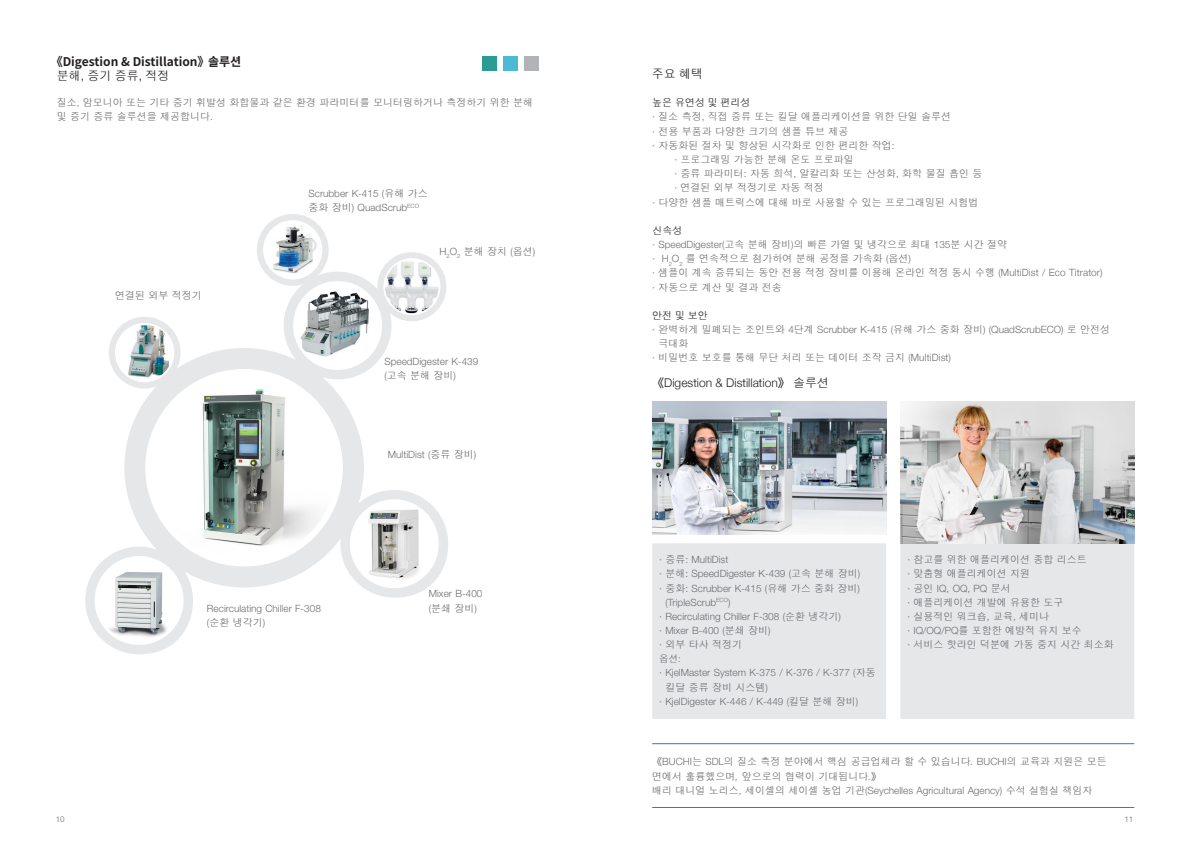
<style>
.page{position:relative;width:1191px;height:842px;background:#fff}
.page>*{position:absolute;margin:0;border:0;box-sizing:border-box;transform-origin:0 0}
.t1{font:300 12px "Buchi";color:#231f20}
.t2{font:700 12px "Source Han Sans KR";color:#231f20}
.t3{font:300 10px/14.2px "Buchi";color:#6c6d70}
.t4{font:300 10px/14.1px "Helvetica Neue LT Std";color:#6c6d70}
.t5{font:300 10px "Buchi";color:#231f20}
.t6{font:300 9.5px "Buchi";color:#6c6d70}
.t7{font:300 8px "Helvetica Neue LT Std";color:#6c6d70}
.s1{font-family:"Helvetica Neue LT Std";font-stretch:expanded}
.s2{font-family:"Helvetica Neue LT Std"}
.s3{font-family:"Buchi"}
.s4{color:#231f20}
.s5{font-family:"Helvetica Neue LT Std";font-style:italic}
</style>
<div class="page">
<div style="left:652px;top:543px;width:482px;height:176px;background:#e6e7e9"></div>
<img style="left:652px;top:401px;width:234px;height:133px">
<img style="left:900px;top:401px;width:234px;height:142px">
<hr style="left:652px;top:743px;width:482px;height:1px;background:#4f719a">
<hr style="left:652px;top:807px;width:482px;height:1px;background:#4f719a">
<div style="left:503px;top:57px;width:14px;height:14px;background:#4cbad3"></div>
<div style="left:482px;top:57px;width:14px;height:14px;background:#289c95"></div>
<div style="left:524px;top:57px;width:15px;height:14px;background:#b2b3b7"></div>
<div style="left:124px;top:348px;width:240px;height:239px;background:#e6e7e9;border-radius:50%"></div>
<div style="left:145px;top:369px;width:198px;height:197px;background:#fff;border-radius:50%"></div>
<img style="left:151px;top:375px;width:186px;height:185px;border-radius:93px">
<div style="left:109px;top:317px;width:72px;height:72px;background:#e6e7e9;border-radius:50%"></div>
<div style="left:115px;top:323px;width:59px;height:59px;background:#fff;border-radius:50%"></div>
<img style="left:127px;top:325px;width:45px;height:55px">
<div style="left:257px;top:214px;width:72px;height:72px;background:#e6e7e9;border-radius:50%"></div>
<div style="left:263px;top:220px;width:59px;height:59px;background:#fff;border-radius:50%"></div>
<img style="left:273px;top:224px;width:46px;height:49px">
<div style="left:85px;top:547px;width:108px;height:107px;background:#e6e7e9;border-radius:50%"></div>
<div style="left:95px;top:556px;width:89px;height:89px;background:#fff;border-radius:50%"></div>
<img style="left:102px;top:569px;width:72px;height:71px">
<div style="left:340px;top:490px;width:108px;height:108px;background:#e6e7e9;border-radius:50%"></div>
<div style="left:350px;top:499px;width:89px;height:89px;background:#fff;border-radius:50%"></div>
<img style="left:363px;top:504px;width:60px;height:79px">
<div style="left:284px;top:272px;width:107px;height:107px;background:#e6e7e9;border-radius:50%"></div>
<div style="left:293px;top:281px;width:89px;height:89px;background:#fff;border-radius:50%"></div>
<img style="left:296px;top:284px;width:83px;height:83px;border-radius:42px">
<div style="left:377px;top:252px;width:69px;height:69px;background:#e6e7e9;border-radius:50%"></div>
<div style="left:383px;top:258px;width:57px;height:57px;background:#fff;border-radius:50%"></div>
<img style="left:385px;top:260px;width:54px;height:53px;border-radius:27px">
<p class="t2" style="left:51px;top:55px;width:192px">《Digestion &amp; Distillation》솔루션</p>
<p class="t1" style="left:57px;top:69px;width:114px">분해<span class="s1">,</span> 증기 증류<span class="s1">,</span> 적정</p>
<p class="t3" style="left:57px;top:96px;width:478px">질소<span class="s2">,</span> 암모니아 또는 기타 증기 휘발성 화합물과 같은 환경 파라미터를 모니터링하거나 측정하기 위한 분해 및 증기 증류 솔루션을 제공합니다.</p>
<p class="t3" style="left:115px;top:288px;width:88px">연결된 외부 적정기</p>
<p class="t4" style="left:308px;top:186px;width:121px">Scrubber K-415 (<span class="s3">유해 가스 중화 장비</span>) QuadScrub<sup>ECO</sup></p>
<p class="t3" style="left:439px;top:245px;width:97px"><span class="s2">H</span><sub>2</sub><span class="s2">O</span><sub>2</sub> 분해 장치 (옵션)</p>
<p class="t4" style="left:384px;top:354px;width:95px">SpeedDigester K-439</p>
<p class="t3" style="left:384px;top:368px;width:73px"><span class="s2">(</span>고속 분해 장비<span class="s2">)</span></p>
<p class="t4" style="left:388px;top:447px;width:90px">MultiDist (<span class="s3">증류 장비</span>)</p>
<p class="t4" style="left:207px;top:601px;width:115px">Recirculating Chiller F-308</p>
<p class="t3" style="left:207px;top:615px;width:60px"><span class="s2">(</span>순환 냉각기<span class="s2">)</span></p>
<p class="t4" style="left:429px;top:586px;width:55px">Mixer B-400</p>
<p class="t3" style="left:429px;top:601px;width:50px"><span class="s2">(</span>분쇄 장비<span class="s2">)</span></p>
<p class="t1" style="left:652px;top:67px;width:53px">주요 혜택</p>
<p class="t5" style="left:652px;top:97px;width:100px">높은 유연성 및 편리성</p>
<p class="t3" style="left:652px;top:110px;width:300px"><span class="s2">∙</span> 질소 측정<span class="s2">,</span> 직접 증류 또는 킬달 애플리케이션을 위한 단일 솔루션</p>
<p class="t3" style="left:652px;top:124px;width:198px"><span class="s2">∙</span> 전용 부품과 다양한 크기의 샘플 튜브 제공</p>
<p class="t3" style="left:652px;top:138px;width:244px"><span class="s2">∙</span> 자동화된 절차 및 향상된 시각화로 인한 편리한 작업<span class="s2">:</span></p>
<p class="t3" style="left:674px;top:152px;width:181px"><span class="s2">∙</span> 프로그래밍 가능한 분해 온도 프로파일</p>
<p class="t3" style="left:674px;top:167px;width:309px"><span class="s2">∙</span> 증류 파라미터<span class="s2">:</span> 자동 희석<span class="s2">,</span> 알칼리화 또는 산성화<span class="s2">,</span> 화학 물질 흡인 등</p>
<p class="t3" style="left:674px;top:181px;width:151px"><span class="s2">∙</span> 연결된 외부 적정기로 자동 적정</p>
<p class="t3" style="left:652px;top:195px;width:328px"><span class="s2">∙</span> 다양한 샘플 매트릭스에 대해 바로 사용할 수 있는 프로그래밍된 시험법</p>
<p class="t3" style="left:652px;top:223px;width:452px"><span class="s4">신속성<br></span><span class="s2">∙ SpeedDigester(</span>고속 분해 장비<span class="s2">)</span>의 빠른 가열 및 냉각으로 최대 <span class="s2">135</span>분 시간 절약<br><span class="s2">∙ H</span><sub>2</sub><span class="s2">O</span><sub>2</sub> 를 연속적으로 첨가하여 분해 공정을 가속화 (옵션)<br><span class="s2">∙</span> 샘플이 계속 증류되는 동안 전용 적정 장비를 이용해 온라인 적정 동시 수행 (MultiDist / Eco Titrator) <span class="s2">∙</span> 자동으로 계산 및 결과 전송</p>
<p class="t5" style="left:652px;top:310px;width:57px">안전 및 보안</p>
<p class="t3" style="left:652px;top:323px;width:459px"><span class="s2">∙</span> 완벽하게 밀폐되는 조인트와 <span class="s2">4</span>단계 <span class="s2">Scrubber K-415</span> (유해 가스 중화 장비) (<span class="s2">QuadScrubECO</span>) 로 안전성</p>
<p class="t3" style="left:658px;top:337px;width:31px">극대화</p>
<p class="t3" style="left:652px;top:351px;width:300px"><span class="s2">∙</span> 비밀번호 보호를 통해 무단 처리 또는 데이터 조작 금지 (MultiDist)</p>
<p class="t1" style="left:652px;top:376px;width:178px">《Digestion &amp; Distillation》 솔루션</p>
<p class="t4" style="left:659px;top:552px;width:71px">∙ <span class="s3">증류</span>: MultiDist</p>
<p class="t4" style="left:659px;top:566px;width:202px">∙ <span class="s3">분해</span>: SpeedDigester K-439 (<span class="s3">고속 분해 장비</span>)</p>
<p class="t4" style="left:659px;top:581px;width:202px">∙ <span class="s3">중화</span>: Scrubber K-415 (<span class="s3">유해 가스 중화 장비</span>)</p>
<p class="t4" style="left:665px;top:595px;width:66px">(TripleScrub<sup>ECO</sup>)</p>
<p class="t4" style="left:659px;top:609px;width:183px">∙ Recirculating Chiller F-308 (<span class="s3">순환 냉각기</span>)</p>
<p class="t4" style="left:659px;top:623px;width:113px">∙ Mixer B-400 (<span class="s3">분쇄 장비</span>)</p>
<p class="t3" style="left:659px;top:637px;width:84px"><span class="s2">∙</span> 외부 타사 적정기</p>
<p class="t6" style="left:659px;top:653px;width:23px">옵션<span class="s2">:</span></p>
<p class="t4" style="left:659px;top:666px;width:218px">∙ KjelMaster System K-375 / K-376 / K-377 (<span class="s3">자동</span></p>
<p class="t3" style="left:665px;top:680px;width:104px">킬달 증류 장비 시스템<span class="s2">)</span></p>
<p class="t4" style="left:659px;top:694px;width:200px">∙ KjelDigester K-446 / K-449 (<span class="s3">킬달 분해 장비</span>)</p>
<p class="t3" style="left:907px;top:553px;width:181px"><span class="s2">∙</span> 참고를 위한 애플리케이션 종합 리스트 <span class="s2">∙</span> 맞춤형 애플리케이션 지원</p>
<p class="t4" style="left:907px;top:581px;width:105px">∙ <span class="s3">공인</span> IQ, OQ, PQ <span class="s3">문서</span></p>
<p class="t3" style="left:907px;top:595px;width:208px"><span class="s2">∙</span> 애플리케이션 개발에 유용한 도구<br><span class="s2">∙</span> 실용적인 워크숍<span class="s2">,</span> 교육<span class="s2">,</span> 세미나<br><span class="s2">∙ IQ/OQ/PQ</span>를 포함한 예방적 유지 보수<br><span class="s2">∙</span> 서비스 핫라인 덕분에 가동 중지 시간 최소화</p>
<p class="t3" style="left:652px;top:755px;width:456px">《<span class="s2">BUCHI</span>는 <span class="s2">SDL</span>의 질소 측정 분야에서 핵심 공급업체라 할 수 있습니다<span class="s5">.</span> <span class="s2">BUCHI</span>의 교육과 지원은 모든 면에서 훌륭했으며<span class="s5">,</span> 앞으로의 협력이 기대됩니다<span class="s5">.</span>》</p>
<p class="t4" style="left:652px;top:783px;width:441px"><span class="s3">배리 대니얼 노리스</span>, <span class="s3">세이셸의 세이셸 농업 기관</span>(Seychelles Agricultural Agency) <span class="s3">수석 실험실 책임자</span></p>
<p class="t7" style="left:56px;top:814px;width:10px">10</p>
<p class="t7" style="left:1124px;top:814px;width:10px">11</p>
</div>
